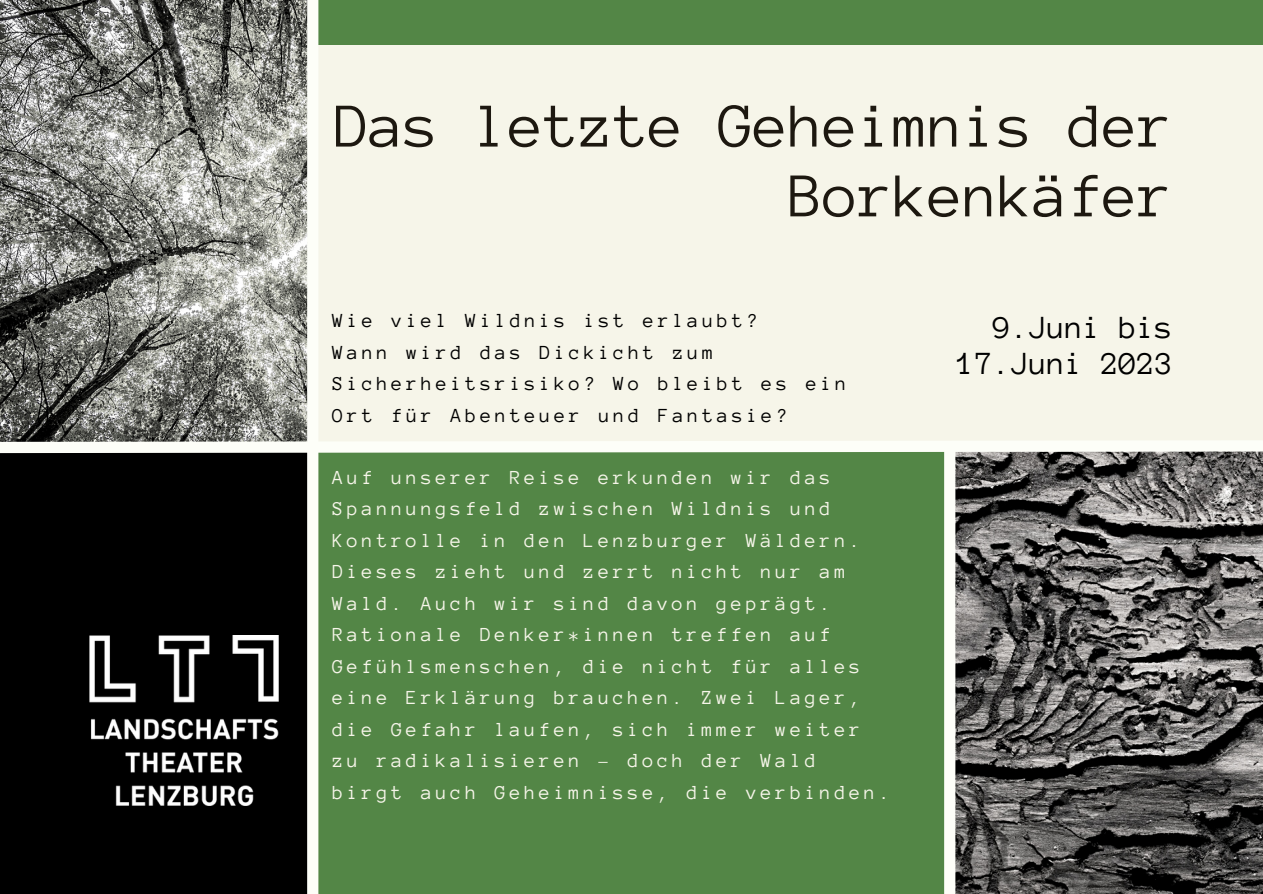
<style>
.page{position:relative;width:1263px;height:894px;background:#fff}
.page>*{position:absolute;margin:0;border:0;box-sizing:border-box;transform-origin:0 0}
.t1{font:64.05px/69.8px "Anonymous Pro";color:#1d1810;text-align:right}
.t2{font:33px/36px "Anonymous Pro";color:#000;text-align:right}
.t3{font:20.4px/31.5px "Anonymous Pro";letter-spacing:.18em;color:#f6f5e9}
.t4{font:20.4px/31.5px "Anonymous Pro";letter-spacing:.18em;color:#000}
</style>
<div class="page">
<div style="left:0;top:0;width:1263px;height:893px;background:#538646"></div>
<img style="left:0;top:0;width:307px;height:434px">
<img style="left:955px;top:458px;width:307px;height:435px">
<div style="left:0;top:446px;width:313px;height:447px;background:#000"></div>
<img style="left:89px;top:635px;width:189px;height:170px">
<div style="left:944px;top:203px;width:11px;height:690px;background:#fdfef8"></div>
<div style="left:313px;top:0;width:949px;height:446px;background:#f6f5e9"></div>
<svg style="left:0;top:434px;width:1263px;height:24px"></svg>
<div style="left:313px;top:0;width:949px;height:44px;background:#538646"></div>
<div style="left:307px;top:0;width:11px;height:893px;background:#fdfef8"></div>
<h1 class="t1" style="left:334px;top:91px;width:840px">Das letzte Geheimnis der<br>Borkenkäfer</h1>
<p class="t4" style="left:332px;top:305px;width:516px">Wie viel Wildnis ist erlaubt?<br>Wann wird das Dickicht zum<br>Sicherheitsrisiko? Wo bleibt es ein<br>Ort für Abenteuer und Fantasie?</p>
<p class="t3" style="left:332px;top:461px;width:559px">Auf unserer Reise erkunden wir das Spannungsfeld zwischen Wildnis und Kontrolle in den Lenzburger Wäldern.<br>Dieses zieht und zerrt nicht nur am Wald. Auch wir sind davon geprägt.<br>Rationale Denker*innen treffen auf Gefühlsmenschen, die nicht für alles eine Erklärung brauchen. Zwei Lager, die Gefahr laufen, sich immer weiter zu radikalisieren – doch der Wald birgt auch Geheimnisse, die verbinden.</p>
<h2 class="t2" style="left:957px;top:310px;width:218px">9.Juni bis<br>17.Juni 2023</h2>
</div>
